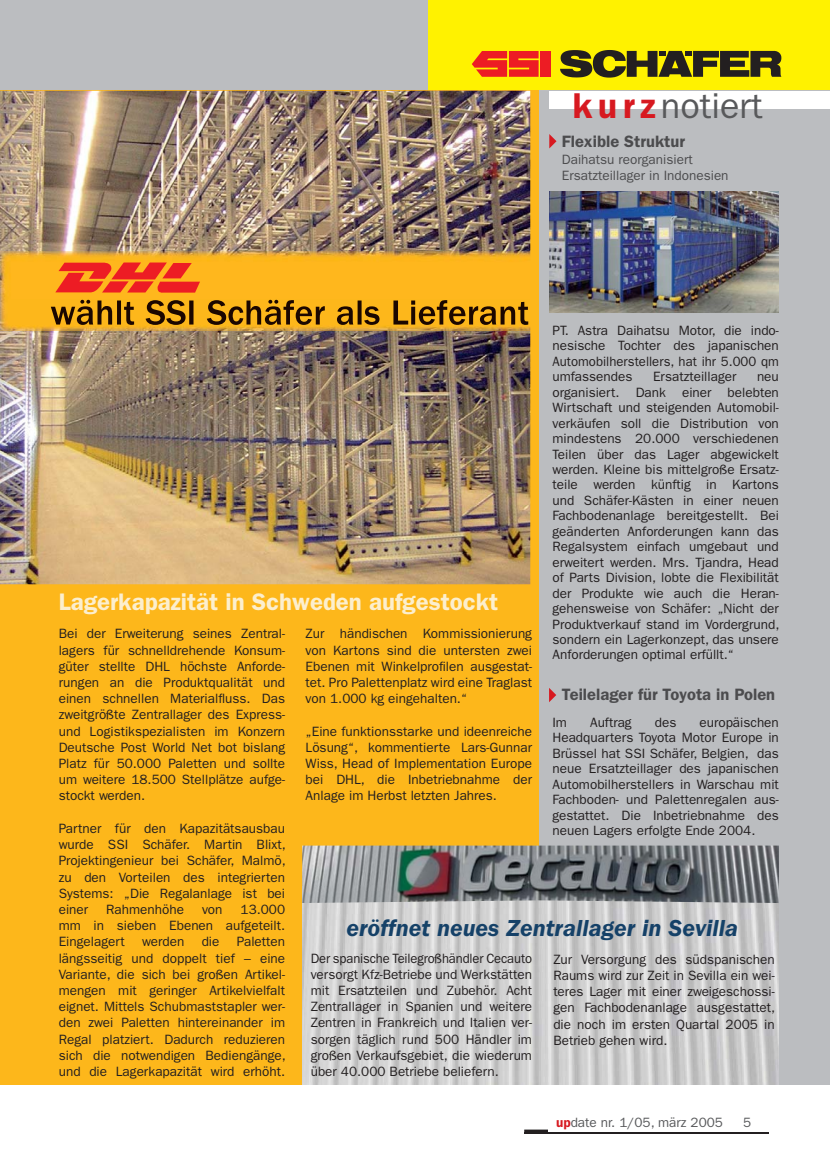
<style>
.page{position:relative;width:830px;height:1170px;background:#fff}
.page>*{position:absolute;margin:0;border:0;box-sizing:border-box;transform-origin:0 0}
.t1{font:36px "Franklin Gothic";color:#58595b}
.t2{font:600 24px "Franklin Gothic";color:#fcefce}
.t3{font:italic 600 24px "Franklin Gothic";color:#154168}
.t4{font:600 16.5px "Franklin Gothic";color:#4c4c4e}
.t5{font:13.5px/16.2px "Franklin Gothic";color:#231f20;text-align:justify}
.t6{font:13.5px/16.2px "Franklin Gothic";color:#231f20;text-align:justify;scale:.96 1}
.t7{font:13.5px/16.2px "Franklin Gothic";color:#4c4c4e}
.t8{font:13.5px "Franklin Gothic";color:#58595b}
.s1{font-weight:600;color:#d71920}
</style>
<div class="page">
<hr style="left:524px;top:1132px;width:244px;height:1px;background:#231f20">
<svg style="left:524px;top:1129px;width:23px;height:3px"></svg>
<svg style="left:427px;top:0;width:402px;height:91px;background:#e4cf08"></svg>
<div style="left:0;top:0;width:427px;height:91px;background:#bbbdc0"></div>
<div style="left:529px;top:91px;width:300px;height:993px;background:#bbbdc0"></div>
<div style="left:549px;top:91px;width:280px;height:17px;background:#fff"></div>
<div style="left:0;top:91px;width:538px;height:993px;background:#fdb71b"></div>
<img style="left:302px;top:902px;width:476px;height:182px">
<img style="left:302px;top:845px;width:476px;height:57px">
<img style="left:0;top:91px;width:530px;height:493px">
<img style="left:0;top:251px;width:531px;height:79px">
<img style="left:9px;top:300px;width:520px;height:25px">
<img style="left:51px;top:300px;width:230px;height:25px">
<svg style="left:55px;top:262px;width:145px;height:31px"></svg>
<img style="left:549px;top:191px;width:229px;height:121px">
<svg style="left:549px;top:688px;width:7px;height:14px"></svg>
<svg style="left:549px;top:134px;width:7px;height:14px"></svg>
<h1 class="t1" style="left:572px;top:94px;width:192px"><span class="s1">kurz</span> notiert</h1>
<p class="t4" style="left:561px;top:136px;width:125px">Flexible Struktur</p>
<p class="t7" style="left:561px;top:152px;width:168px">Daihatsu reorganisiert<br>Ersatzteillager in Indonesien</p>
<p class="t5" style="left:552px;top:323px;width:228px;line-height:15.5px">PT. Astra Daihatsu Motor, die indo&shy;nesische Tochter des japanischen Automobilherstellers, hat ihr 5.000 qm umfassendes</p>
<p class="t5" style="left:652px;top:369px;width:85px">Ersatzteillager</p>
<p class="t5" style="left:552px;top:370px;width:228px;line-height:15.5px;text-indent:204px">neu organisiert. Dank einer belebten Wirtschaft und steigenden Automobil&shy;verkäufen soll die Distribution von mindestens 20.000 verschiedenen Teilen über das Lager abgewickelt werden. Kleine bis mittelgroße Ersatz&shy;teile werden künftig in Kartons und Schäfer-Kästen in einer neuen Fachbodenanlage bereitgestellt. Bei geänderten Anforderungen kann das Regalsystem einfach umgebaut und erweitert werden. Mrs. Tjandra, Head of Parts Division, lobte die Flexibilität der Produkte wie auch die Heran&shy;gehensweise von Schäfer: „Nicht der Produktverkauf stand im Vordergrund, sondern ein Lagerkonzept, das unsere Anforderungen optimal erfüllt.“</p>
<h2 class="t2" style="left:59px;top:594px;width:441px">Lagerkapazität in Schweden aufgestockt</h2>
<p class="t5" style="left:305px;top:626px;width:228px">Zur händischen Kommissionierung von Kartons sind die untersten zwei Ebenen mit Winkelprofilen ausgestat&shy;tet. Pro Palettenplatz wird eine Traglast von 1.000 kg eingehalten.“</p>
<p class="t5" style="left:305px;top:724px;width:228px">„Eine funktionsstarke und ideenreiche Lösung“, kommentierte Lars-Gunnar Wiss, Head of Implementation Europe bei DHL, die Inbetriebnahme der Anlage im Herbst letzten Jahres.</p>
<p class="t5" style="left:59px;top:626px;width:228px">Bei der Erweiterung seines Zentral&shy;lagers für schnelldrehende Konsum&shy;güter stellte DHL höchste Anforde&shy;rungen an die Produktqualität und einen schnellen Materialfluss. Das zweitgrößte Zentrallager des Express&shy;und Logistikspezialisten im Konzern Deutsche Post World Net bot bislang Platz für 50.000 Paletten und sollte um weitere 18.500 Stellplätze aufge&shy;stockt werden.</p>
<p class="t5" style="left:59px;top:821px;width:228px">Partner für den Kapazitätsausbau wurde SSI Schäfer. Martin Blixt, Projektingenieur bei Schäfer, Malmö, zu den Vorteilen des integrierten Systems: „Die Regalanlage ist bei einer</p>
<p class="t4" style="left:561px;top:688px;width:215px">Teilelager für Toyota in Polen</p>
<p class="t5" style="left:552px;top:715px;width:16px">Im</p>
<p class="t5" style="left:590px;top:715px;width:43px">Auftrag</p>
<p class="t5" style="left:654px;top:715px;width:23px">des</p>
<p class="t5" style="left:552px;top:715px;width:228px;line-height:15.5px;text-indent:147px">europäischen Headquarters Toyota Motor Europe in Brüssel hat SSI Schäfer, Belgien, das neue Ersatzteillager des japanischen Automobilherstellers in Warschau mit Fachboden- und Palettenregalen aus&shy;gestattet. Die Inbetriebnahme des neuen Lagers erfolgte Ende 2004.</p>
<p class="t5" style="left:106px;top:902px;width:79px">Rahmenhöhe</p>
<p class="t5" style="left:202px;top:902px;width:22px">von</p>
<p class="t5" style="left:59px;top:902px;width:228px;text-indent:182px">13.000 mm in sieben Ebenen aufgeteilt.<br>Eingelagert</p>
<h2 class="t3" style="left:346px;top:919px;width:393px">eröffnet neues Zentrallager in Sevilla</h2>
<p class="t5" style="left:59px;top:934px;width:228px;text-indent:178px">Paletten längsseitig und doppelt tief – eine Variante, die sich bei großen Artikel&shy;mengen mit geringer Artikelvielfalt eignet. Mittels Schubmaststapler wer&shy;den zwei Paletten hintereinander im Regal platziert. Dadurch reduzieren sich die notwendigen Bediengänge, und die Lagerkapazität wird erhöht.</p>
<p class="t5" style="left:142px;top:934px;width:44px">werden</p>
<p class="t5" style="left:201px;top:934px;width:19px">die</p>
<p class="t6" style="left:310px;top:950px;width:232px">Der spanische Teilegroßhändler Cecauto versorgt Kfz-Betriebe und Werkstätten mit Ersatzteilen und Zubehör. Acht Zentrallager in Spanien und weitere Zentren in Frankreich und Italien ver&shy;sorgen täglich rund 500 Händler im großen Verkaufsgebiet, die wiederum über 40.000 Betriebe beliefern.</p>
<p class="t5" style="left:553px;top:952px;width:223px">Zur Versorgung des südspanischen Raums wird zur Zeit in Sevilla ein wei&shy;teres Lager mit einer zweigeschossi&shy;gen Fachbodenanlage ausgestattet, die noch im ersten Quartal 2005 in Betrieb gehen wird.</p>
<p class="t8" style="left:556px;top:1117px;width:168px"><span class="s1">up</span>date nr. 1/05, märz 2005</p>
<p class="t8" style="left:742px;top:1117px;width:10px">5</p>
</div>
